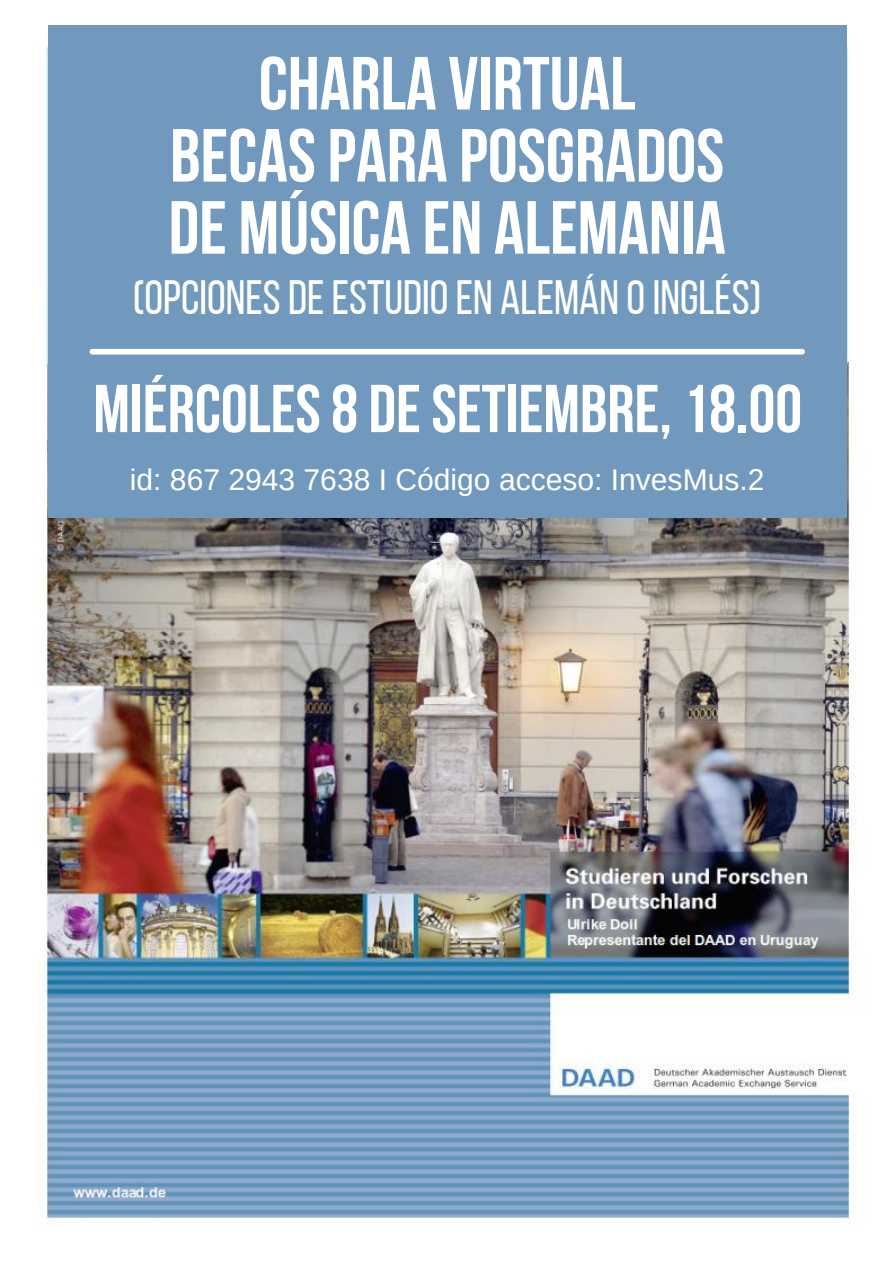
<style>
.page{position:relative;width:894px;height:1264px;background:#fff}
.page>*{position:absolute;margin:0;border:0;box-sizing:border-box;transform-origin:0 0}
.t1{font:700 75px "Bebas Neue";color:#fff}
.t2{font:700 67.5px "Bebas Neue";color:#fff}
.t3{font:48px "Bebas Neue";color:#fff}
.t4{font:30px "Arimo";color:#fff}
</style>
<div class="page">
<img style="left:36px;top:25px;width:820px;height:1195px">
<div style="left:48px;top:25px;width:798px;height:493px;background:#7099bd"></div>
<div style="left:92px;top:349px;width:710px;height:5px;background:#fff"></div>
<p class="t1" style="left:259px;top:53px;width:378px">CHARLA VIRTUAL</p>
<p class="t1" style="left:170px;top:125px;width:555px">BECASPARA POSGRADOS</p>
<p class="t1" style="left:168px;top:197px;width:558px">DE MÚSICA EN ALEMANIA</p>
<p class="t3" style="left:133px;top:278px;width:629px">(OPCIONESDEESTUDIOEN ALEMÁN OINGLÉS)</p>
<p class="t2" style="left:93px;top:381px;width:710px">MIÉRCOLES8 DESETIEMBRE, 18.00</p>
<p class="t4" style="left:130px;top:462px;width:636px">id: 867 2943 7638 I Código acceso: InvesMus.2</p>
</div>
